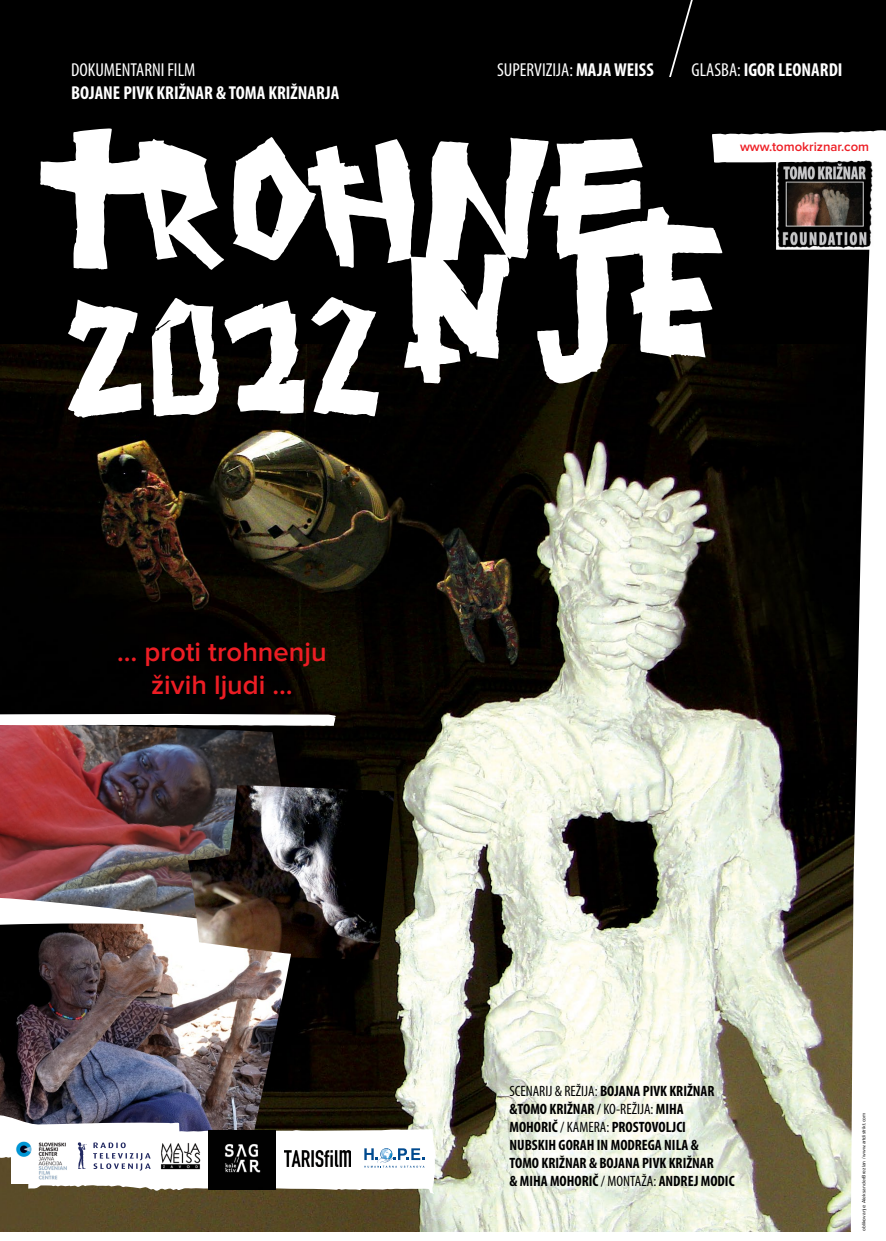
<style>
.page{position:relative;width:886px;height:1241px;background:#fff}
.page>*{position:absolute;margin:0;border:0;box-sizing:border-box;transform-origin:0 0}
.t1{font:600 27.5px/33px "Proxima Nova";color:#ed1d24;text-align:center}
.t2{font:700 condensed 18.75px "Myriad Pro";color:#fff}
.t3{font:condensed 18.75px "Myriad Pro";color:#fff}
.t4{font:700 condensed 15px/18px "Myriad Pro";color:#000}
.t5{font:600 13.12px "Proxima Nova";color:#ed1d24}
.t6{font:5px "Proxima Nova";letter-spacing:.01em;color:#000}
.s1{font-weight:700}
.s2{font-weight:400}
</style>
<div class="page">
<div style="left:0;top:0;width:886px;height:344px;background:#000"></div>
<svg style="left:669px;top:0;width:24px;height:77px"></svg>
<img style="left:0;top:128px;width:886px;height:1104px">
<p class="t3" style="left:71px;top:59px;width:126px">DOKUMENTARNI FILM</p>
<p class="t2" style="left:71px;top:81px;width:270px">BOJANE PIVK KRIŽNAR &amp; TOMA KRIŽNARJA</p>
<p class="t3" style="left:497px;top:59px;width:158px">SUPERVIZIJA: <span class="s1">MAJA WEISS</span></p>
<p class="t2" style="left:691px;top:58px;width:152px"><span class="s2">GLASBA:</span> IGOR LEONARDI</p>
<p class="t5" style="left:740px;top:139px;width:131px">www.tomokriznar.com</p>
<h1 class="t1" style="left:117px;top:636px;width:211px">… proti trohnenju živih ljudi …</h1>
<p class="t4" style="left:509px;top:1081px;width:227px"><span class="s2">SCENARIJ &amp; REŽIJA:</span> BOJANA PIVK KRIŽNAR &amp;TOMO KRIŽNAR <span class="s2">/ KO-REŽIJA:</span> MIHA MOHORIČ <span class="s2">/ KAMERA:</span> PROSTOVOLJCI NUBSKIH GORAH IN MODREGA NILA &amp;<br>TOMO KRIŽNAR &amp; BOJANA PIVK KRIŽNAR<br>&amp; MIHA MOHORIČ <span class="s2">/ MONTAŽA:</span> ANDREJ MODIC</p>
<p class="t6" style="left:861px;top:1230px;width:120px;rotate:-90deg">oblikovanje: AleksanderBrezlan / www.artdistrikt.com</p>
</div>
